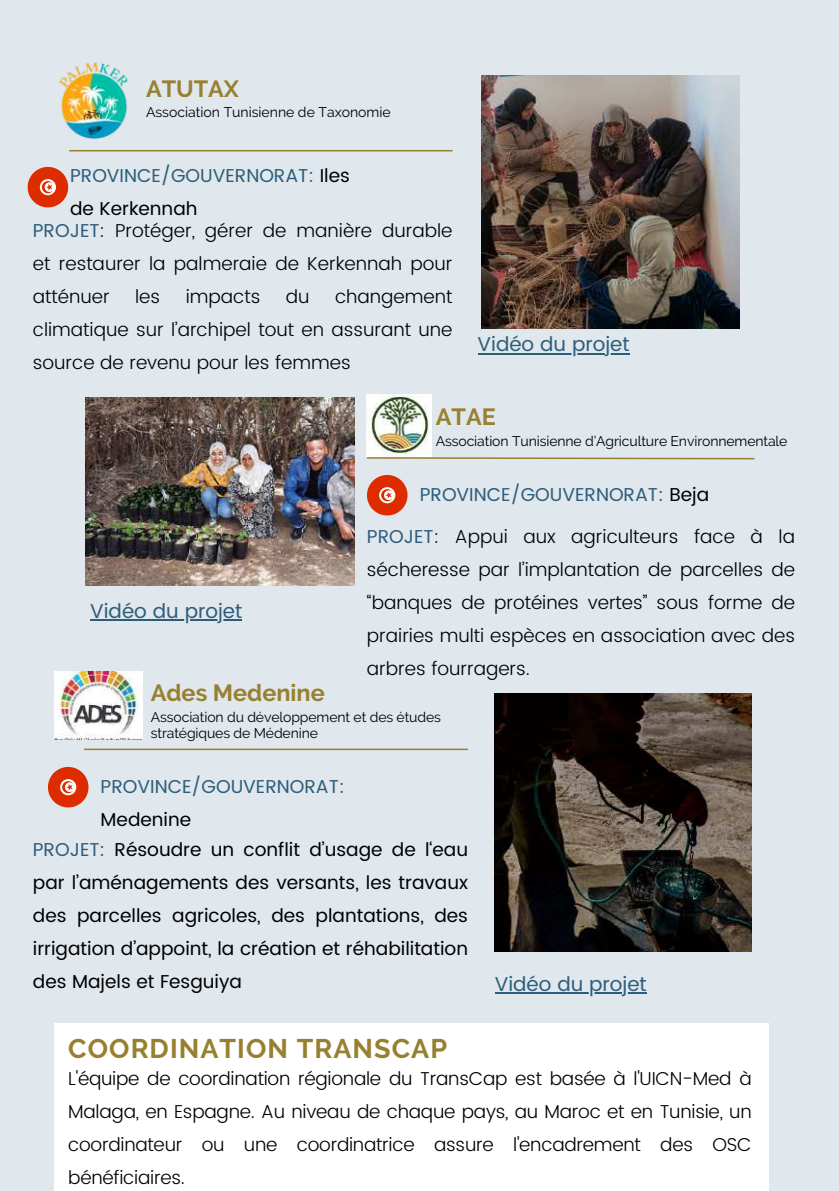
<style>
.page{position:relative;width:839px;height:1191px;background:#fff}
.page>*{position:absolute;margin:0;border:0;box-sizing:border-box;transform-origin:0 0}
.t1{font:700 27px "Raleway";letter-spacing:.04em;color:#97802f}
.t2{font:700 23.4px "Raleway";color:#97802f}
.t3{font:20px "Poppins";color:#2d5d7c}
.t4{font:300 18.6px/33px "Poppins";color:#000;text-align:justify}
.t5{font:18.6px/33px "Poppins";color:#000;text-align:justify}
.t6{font:18.6px/33px "Poppins";color:#2d5d7c}
.t7{font:14px/16.4px "Raleway";letter-spacing:-.01em;color:#000}
.s1{color:#000}
.s2{font-weight:400;color:#2d5d7c}
.s3{color:#2d5d7c}
</style>
<div class="page">
<div style="left:0;top:0;width:838px;height:1191px;background:#e0e7ed"></div>
<hr style="left:69px;top:150px;width:383px;height:1px;background:#97802f">
<svg style="left:366px;top:456px;width:389px;height:4px"></svg>
<hr style="left:84px;top:749px;width:384px;height:1px;background:#97802f">
<img style="left:481px;top:75px;width:258px;height:254px">
<img style="left:85px;top:398px;width:269px;height:187px">
<img style="left:495px;top:694px;width:256px;height:258px">
<svg style="left:28px;top:167px;width:40px;height:40px"></svg>
<svg style="left:367px;top:475px;width:40px;height:40px"></svg>
<svg style="left:48px;top:767px;width:40px;height:40px"></svg>
<div style="left:54px;top:1023px;width:714px;height:168px;background:#fff"></div>
<img style="left:54px;top:672px;width:89px;height:67px">
<img style="left:367px;top:395px;width:64px;height:61px">
<img style="left:59px;top:62px;width:69px;height:77px">
<hr style="left:477px;top:353px;width:152px;height:1px;background:#2d5d7c">
<hr style="left:90px;top:619px;width:152px;height:2px;background:#2d5d7c">
<hr style="left:495px;top:992px;width:151px;height:2px;background:#2d5d7c">
<p class="t2" style="left:146px;top:75px;width:95px">ATUTAX</p>
<p class="t7" style="left:146px;top:104px;width:246px">Association Tunisienne de Taxonomie</p>
<p class="t6" style="left:70px;top:159px;width:281px">PROVINCE/GOUVERNORAT: <span class="s1">Iles de Kerkennah</span></p>
<p class="t4" style="left:33px;top:214px;width:421px"><span class="s2">PROJET</span>: Protéger, gérer de manière durable et restaurer la palmeraie de Kerkennah pour atténuer</p>
<p class="t4" style="left:135px;top:280px;width:27px">les</p>
<p class="t4" style="left:186px;top:280px;width:76px">impacts</p>
<p class="t4" style="left:286px;top:280px;width:25px">du</p>
<p class="t4" style="left:33px;top:280px;width:421px;text-indent:302px">changement climatique sur l’archipel tout en assurant une source de revenu pour les femmes</p>
<p class="t3" style="left:477px;top:333px;width:153px">Vidéo du projet</p>
<p class="t2" style="left:435px;top:403px;width:62px">ATAE</p>
<p class="t7" style="left:435px;top:432px;width:353px">Association Tunisienne d’Agriculture Environnementale</p>
<p class="t3" style="left:90px;top:599px;width:153px">Vidéo du projet</p>
<p class="t6" style="left:420px;top:478px;width:291px">PROVINCE/GOUVERNORAT: <span class="s1">Beja</span></p>
<p class="t4" style="left:367px;top:520px;width:429px"><span class="s2">PROJET</span>: Appui aux agriculteurs face à la sécheresse par l’implantation de parcelles de “banques de protéines vertes” sous forme de prairies multi espèces en association avec des arbres fourragers.</p>
<p class="t2" style="left:151px;top:679px;width:175px">Ades Medenine</p>
<p class="t7" style="left:151px;top:709px;width:292px">Association du développement et des études stratégiques de Médenine</p>
<p class="t6" style="left:101px;top:770px;width:245px">PROVINCE/GOUVERNORAT:</p>
<p class="t5" style="left:101px;top:803px;width:92px">Medenine</p>
<p class="t5" style="left:33px;top:833px;width:436px"><span class="s3">PROJET:</span> Résoudre un conflit d’usage de l‘eau par l’aménagements des versants, les travaux des parcelles agricoles, des plantations, des irrigation d’appoint, la création et réhabilitation des Majels et Fesguiya</p>
<p class="t3" style="left:495px;top:972px;width:153px">Vidéo du projet</p>
<h1 class="t1" style="left:68px;top:1033px;width:380px">COORDINATION TRANSCAP</h1>
<p class="t4" style="left:68px;top:1062px;width:685px">L'équipe de coordination régionale du TransCap est basée à l'UICN-Med à Malaga, en Espagne. Au niveau de chaque pays, au Maroc et en Tunisie, un coordinateur ou une coordinatrice assure l'encadrement des OSC bénéficiaires.</p>
</div>
